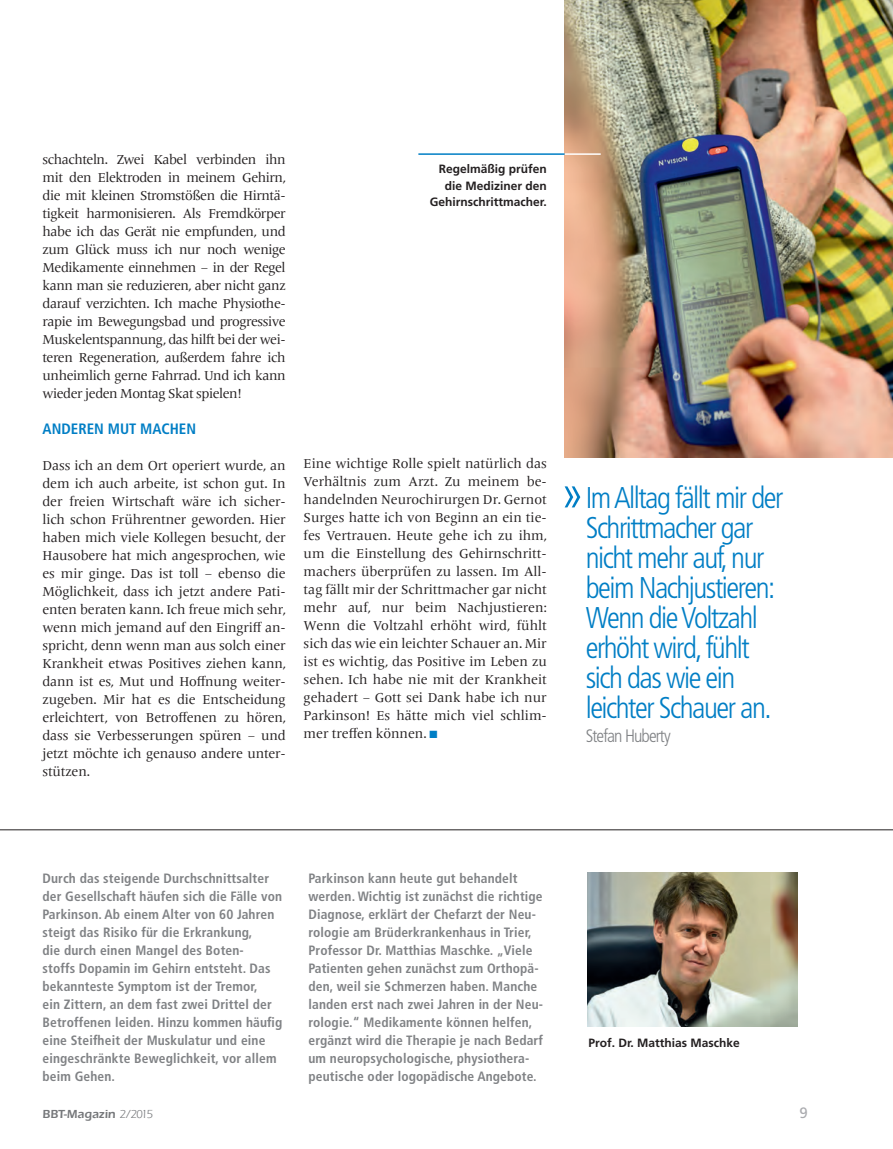
<style>
.page{position:relative;width:893px;height:1149px;background:#fff}
.page>*{position:absolute;margin:0;border:0;box-sizing:border-box;transform-origin:0 0}
.t1{font:300 condensed 30px/30px "Frutiger LT Pro";letter-spacing:-.05em;color:#007ec5}
.t2{font:300 condensed 18px "Frutiger LT Pro";letter-spacing:-.05em;color:#808285}
.t3{font:700 condensed 15px "Frutiger LT Pro";color:#007ec5}
.t4{font:15px "Frutiger";color:#aaabaf}
.t5{font:13.5px/18px "Frutiger Serif LT Pro";letter-spacing:-.01em;color:#231f20;text-align:justify}
.t6{font:700 condensed 13.5px/18px "Frutiger LT Pro";letter-spacing:.01em;color:#808285}
.t7{font:700 12px/16.5px "Frutiger";color:#231f20;text-align:right}
.t8{font:600 12px "ITC Eras LT";color:#76787b}
.s1{color:#007ec5}
.s2{font-size:51px}
.s3{font-weight:400}
</style>
<div class="page">
<hr style="left:0;top:829px;width:893px;height:1px;background:#231f20">
<img style="left:565px;top:0;width:328px;height:457px">
<img style="left:588px;top:872px;width:209px;height:154px">
<hr style="left:418px;top:153px;width:147px;height:2px;background:#007ec5">
<hr style="left:565px;top:153px;width:36px;height:2px;background:#fff">
<p class="t5" style="left:43px;top:150px;width:245px">schachteln. Zwei Kabel verbinden ihn mit den Elektroden in meinem Gehirn, die mit kleinen Stromstößen die Hirntä&shy;tigkeit harmonisieren. Als Fremdkörper habe ich das Gerät nie empfunden, und zum Glück muss ich nur noch wenige Medikamente einnehmen – in der Regel kann man sie reduzieren, aber nicht ganz darauf verzichten. Ich mache Physiothe&shy;rapie im Bewegungsbad und progressive Muskelentspannung, das hilft bei der wei&shy;teren Regeneration, außerdem fahre ich unheimlich gerne Fahrrad. Und ich kann wieder jeden Montag Skat spielen!</p>
<p class="t3" style="left:43px;top:419px;width:155px">ANDEREN MUT MACHEN</p>
<p class="t5" style="left:43px;top:456px;width:245px">Dass ich an dem Ort operiert wurde, an dem ich auch arbeite, ist schon gut. In der freien Wirtschaft wäre ich sicher&shy;lich schon Frührentner geworden. Hier haben mich viele Kollegen besucht, der Hausobere hat mich angesprochen, wie es mir ginge. Das ist toll – ebenso die Möglichkeit, dass ich jetzt andere Pati&shy;enten beraten kann. Ich freue mich sehr, wenn mich jemand auf den Eingriff an&shy;spricht, denn wenn man aus solch einer Krankheit etwas Positives ziehen kann, dann ist es, Mut und Hoffnung weiter&shy;zugeben. Mir hat es die Entscheidung erleichtert, von Betroffenen zu hören, dass sie Verbesserungen spüren – und jetzt möchte ich genauso andere unter&shy;stützen.</p>
<p class="t7" style="left:430px;top:161px;width:119px">Regelmäßig prüfen die Mediziner den<br>Gehirnschrittmacher.</p>
<p class="t5" style="left:304px;top:454px;width:245px">Eine wichtige Rolle spielt natürlich das Verhältnis zum Arzt. Zu meinem be&shy;handelnden Neurochirurgen Dr. Gernot Surges hatte ich von Beginn an ein tie&shy;fes Vertrauen. Heute gehe ich zu ihm, um die Einstellung des Gehirnschritt&shy;machers überprüfen zu lassen. Im All&shy;tag fällt mir der Schrittmacher gar nicht mehr auf, nur beim Nachjustieren:<br>Wenn die Voltzahl erhöht wird, fühlt sich das wie ein leichter Schauer an. Mir ist es wichtig, das Positive im Leben zu sehen. Ich habe nie mit der Krankheit gehadert – Gott sei Dank habe ich nur Parkinson! Es hätte mich viel schlim&shy;mer treffen können. <span class="s1">■</span></p>
<h1 class="t1" style="left:586px;top:482px;width:199px;text-indent:-26px"><span class="s2">»</span>Im Alltag fällt mir der<br>Schrittmacher gar nicht mehr auf, nur beim Nachjustieren:<br>Wenn die Voltzahl erhöht wird, fühlt sich das wie ein leichter Schauer an.</h1>
<h2 class="t2" style="left:586px;top:725px;width:86px">Stefan Huberty</h2>
<p class="t6" style="left:43px;top:869px;width:241px">Durch das steigende Durchschnittsalter der Gesellschaft häufen sich die Fälle von Parkinson. Ab einem Alter von 60 Jahren steigt das Risiko für die Erkrankung,<br>die durch einen Mangel des Boten-<br>stoffs Dopamin im Gehirn entsteht. Das bekannteste Symptom ist der Tremor,<br>ein Zittern, an dem fast zwei Drittel der Betroffenen leiden. Hinzu kommen häufig eine Steifheit der Muskulatur und eine eingeschränkte Beweglichkeit, vor allem beim Gehen.</p>
<p class="t6" style="left:308px;top:869px;width:236px">Parkinson kann heute gut behandelt werden. Wichtig ist zunächst die richtige Diagnose, erklärt der Chefarzt der Neu&shy;rologie am Brüderkrankenhaus in Trier, Professor Dr. Matthias Maschke. „Viele Patienten gehen zunächst zum Orthopä&shy;den, weil sie Schmerzen haben. Manche landen erst nach zwei Jahren in der Neu&shy;rologie.“ Medikamente können helfen, ergänzt wird die Therapie je nach Bedarf um neuropsychologische, physiothera&shy;peutische oder logopädische Angebote.</p>
<p class="t7" style="left:589px;top:1033px;width:153px">Prof. Dr. Matthias Maschke</p>
<p class="t8" style="left:43px;top:1106px;width:112px">BBT-Magazin <span class="s3">2/2015</span></p>
<p class="t4" style="left:800px;top:1103px;width:10px">9</p>
</div>
